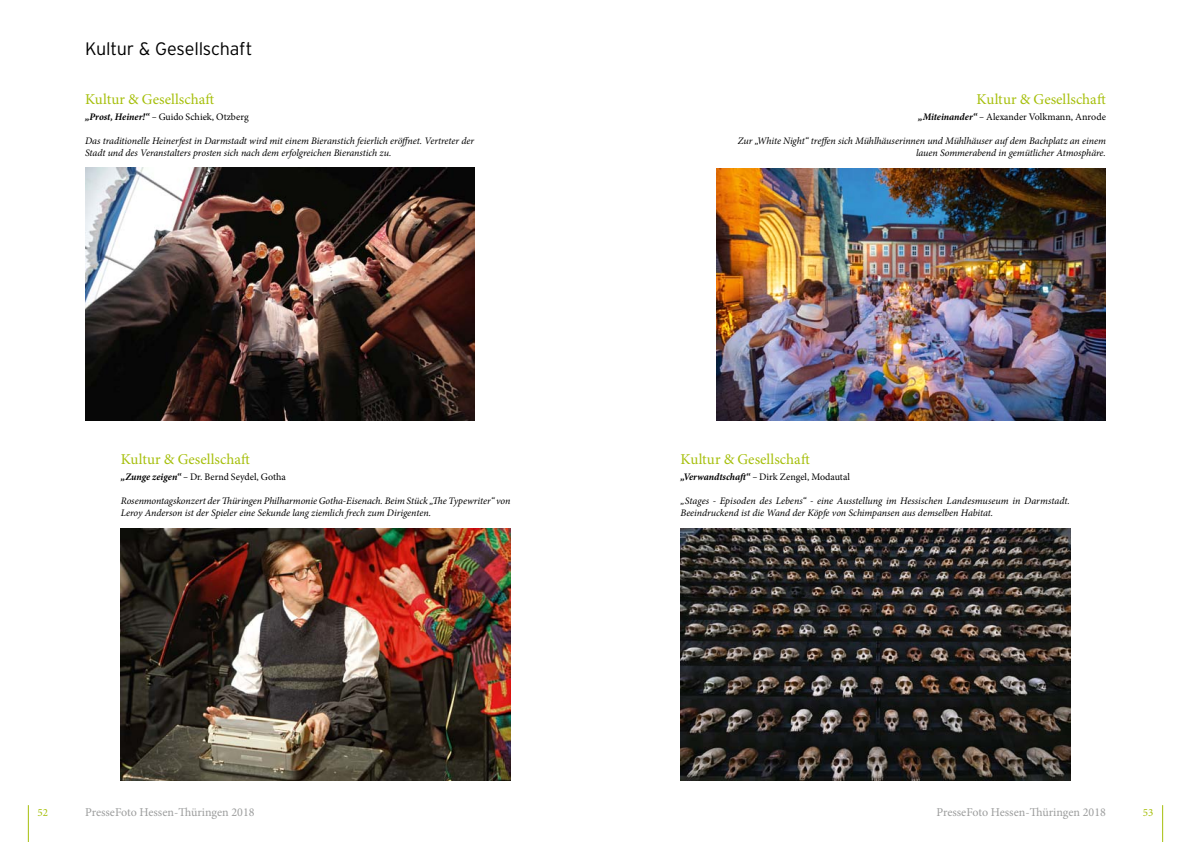
<style>
.page{position:relative;width:1191px;height:842px;background:#fff}
.page>*{position:absolute;margin:0;border:0;box-sizing:border-box;transform-origin:0 0}
.t1{font:300 18px "Interstate";letter-spacing:-.01em;color:#000}
.t2{font:15px "Minion Pro";color:#a6bf0b}
.t3{font:12px "Minion Pro";color:#9c9d9d}
.t4{font:11px "Minion Pro";color:#a6bf0b}
.t5{font:italic 10px/12px "Minion Pro";letter-spacing:-.005em;color:#000}
.t6{font:10px "Minion Pro";color:#000}
.s1{font-weight:700;font-style:italic}
.s2{font-style:italic}
</style>
<div class="page">
<hr style="left:28px;top:805px;width:1px;height:37px;background:#a6bf0b">
<hr style="left:1162px;top:805px;width:1px;height:37px;background:#a6bf0b">
<img style="left:85px;top:168px;width:390px;height:252px">
<img style="left:121px;top:528px;width:389px;height:252px">
<img style="left:716px;top:168px;width:390px;height:252px">
<img style="left:680px;top:528px;width:390px;height:252px">
<h1 class="t1" style="left:85px;top:39px;width:169px">Kultur &amp; Gesellschaft</h1>
<h2 class="t2" style="left:85px;top:89px;width:131px">Kultur &amp; Gesellschaft</h2>
<p class="t6" style="left:85px;top:110px;width:165px"><span class="s1">„Prost, Heiner!“</span> <span class="s2">–</span> Guido Schiek, Otzberg</p>
<p class="t5" style="left:85px;top:135px;width:390px">Das traditionelle Heinerfest in Darmstadt wird mit einem Bieranstich feierlich eröffnet. Vertreter der<br>Stadt und des Veranstalters prosten sich nach dem erfolgreichen Bieranstich zu.</p>
<h2 class="t2" style="left:121px;top:449px;width:131px">Kultur &amp; Gesellschaft</h2>
<p class="t6" style="left:121px;top:470px;width:167px"><span class="s1">„Zunge zeigen“</span> <span class="s2">–</span> Dr. Bernd Seydel, Gotha</p>
<p class="t5" style="left:121px;top:495px;width:391px">Rosenmontagskonzert der Thüringen Philharmonie Gotha-Eisenach. Beim Stück „The Typewriter“ von<br>Leroy Anderson ist der Spieler eine Sekunde lang ziemlich frech zum Dirigenten.</p>
<h2 class="t2" style="left:976px;top:89px;width:131px">Kultur &amp; Gesellschaft</h2>
<p class="t6" style="left:918px;top:110px;width:189px"><span class="s1">„Miteinander“</span> <span class="s2">–</span> Alexander Volkmann, Anrode</p>
<p class="t5" style="left:738px;top:135px;width:369px;text-align:right">Zur „White Night“ treffen sich Mühlhäuserinnen und Mühlhäuser auf dem Bachplatz an einem lauen Sommerabend in gemütlicher Atmosphäre.</p>
<h2 class="t2" style="left:680px;top:449px;width:131px">Kultur &amp; Gesellschaft</h2>
<p class="t6" style="left:680px;top:470px;width:171px"><span class="s1">„Verwandtschaft“</span> <span class="s2">–</span> Dirk Zengel, Modautal</p>
<p class="t5" style="left:680px;top:495px;width:391px">„Stages - Episoden des Lebens“ - eine Ausstellung im Hessischen Landesmuseum in Darmstadt.<br>Beeindruckend ist die Wand der Köpfe von Schimpansen aus demselben Habitat.</p>
<p class="t4" style="left:38px;top:805px;width:12px">52</p>
<p class="t3" style="left:85px;top:804px;width:171px">PresseFoto Hessen-Thüringen 2018</p>
<p class="t3" style="left:936px;top:804px;width:171px">PresseFoto Hessen-Thüringen 2018</p>
<p class="t4" style="left:1142px;top:805px;width:12px">53</p>
</div>
